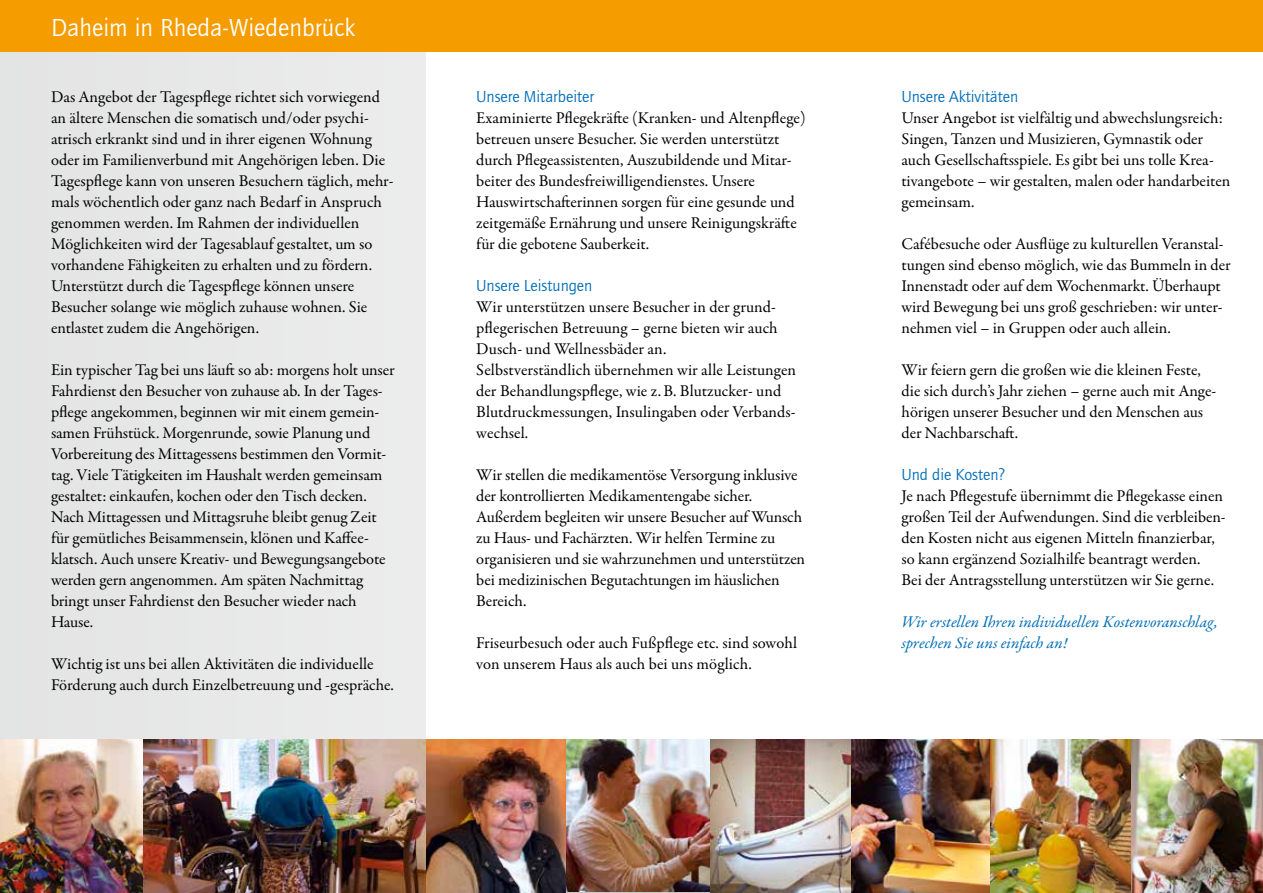
<style>
.page{position:relative;width:1263px;height:893px;background:#fff}
.page>*{position:absolute;margin:0;border:0;box-sizing:border-box;transform-origin:0 0}
.t1{font:25.5px "Quay Sans";color:#fff}
.t2{font:16.5px/21px "Garamond Premr Pro";letter-spacing:-.005em;color:#000}
.t3{font:italic 16.5px/21px "Garamond Premr Pro";color:#006eb7}
.t4{font:16.5px "Quay Sans";color:#006eb7}
</style>
<div class="page">
<img style="left:850px;top:740px;width:141px;height:153px">
<img style="left:566px;top:740px;width:144px;height:153px">
<img style="left:426px;top:740px;width:140px;height:153px">
<img style="left:710px;top:740px;width:140px;height:153px">
<div style="left:0;top:0;width:425px;height:893px;background:#e8e8e8"></div>
<img style="left:991px;top:740px;width:140px;height:153px">
<img style="left:1131px;top:740px;width:132px;height:153px">
<img style="left:142px;top:740px;width:284px;height:153px">
<img style="left:0;top:740px;width:142px;height:153px">
<div style="left:0;top:0;width:1263px;height:51px;background:#f59c00"></div>
<h1 class="t1" style="left:51px;top:14px;width:306px">Daheim in Rheda-Wiedenbrück</h1>
<p class="t2" style="left:51px;top:87px;width:344px">Das Angebot der Tagespflege richtet sich vorwiegend an ältere Menschen die somatisch und/oder psychi&shy;atrisch erkrankt sind und in ihrer eigenen Wohnung oder im Familienverbund mit Angehörigen leben. Die Tagespflege kann von unseren Besuchern täglich, mehr&shy;mals wöchentlich oder ganz nach Bedarf in Anspruch genommen werden. Im Rahmen der individuellen Möglichkeiten wird der Tagesablauf gestaltet, um so vorhandene Fähigkeiten zu erhalten und zu fördern.<br>Unterstützt durch die Tagespflege können unsere Besucher solange wie möglich zuhause wohnen. Sie entlastet zudem die Angehörigen.</p>
<p class="t2" style="left:51px;top:360px;width:345px">Ein typischer Tag bei uns läuft so ab: morgens holt unser Fahrdienst den Besucher von zuhause ab. In der Tages&shy;pflege angekommen, beginnen wir mit einem gemein&shy;samen Frühstück. Morgenrunde, sowie Planung und Vorbereitung des Mittagessens bestimmen den Vormit&shy;tag. Viele Tätigkeiten im Haushalt werden gemeinsam gestaltet: einkaufen, kochen oder den Tisch decken.<br>Nach Mittagessen und Mittagsruhe bleibt genug Zeit für gemütliches Beisammensein, klönen und Kaffee&shy;klatsch. Auch unsere Kreativ- und Bewegungsangebote werden gern angenommen. Am späten Nachmittag bringt unser Fahrdienst den Besucher wieder nach Hause.</p>
<p class="t2" style="left:51px;top:654px;width:344px">Wichtig ist uns bei allen Aktivitäten die individuelle<br>Förderung auch durch Einzelbetreuung und -gespräche.</p>
<p class="t4" style="left:476px;top:88px;width:119px">Unsere Mitarbeiter</p>
<p class="t2" style="left:476px;top:108px;width:331px">Examinierte Pflegekräfte (Kranken- und Altenpflege) betreuen unsere Besucher. Sie werden unterstützt durch Pflegeassistenten, Auszubildende und Mitar&shy;beiter des Bundesfreiwilligendienstes. Unsere Hauswirtschafterinnen sorgen für eine gesunde und zeitgemäße Ernährung und unsere Reinigungskräfte für die gebotene Sauberkeit.</p>
<p class="t4" style="left:476px;top:277px;width:118px">Unsere Leistungen</p>
<p class="t2" style="left:476px;top:297px;width:321px">Wir unterstützen unsere Besucher in der grund&shy;pflegerischen Betreuung – gerne bieten wir auch Dusch- und Wellnessbäder an.<br>Selbstverständlich übernehmen wir alle Leistungen der Behandlungspflege, wie z.B. Blutzucker- und Blutdruckmessungen, Insulingaben oder Verbands&shy;wechsel.</p>
<p class="t2" style="left:476px;top:465px;width:330px">Wir stellen die medikamentöse Versorgung inklusive der kontrollierten Medikamentengabe sicher.<br>Außerdem begleiten wir unsere Besucher auf Wunsch zu Haus- und Fachärzten. Wir helfen Termine zu organisieren und sie wahrzunehmen und unterstützen bei medizinischen Begutachtungen im häuslichen Bereich.</p>
<p class="t2" style="left:476px;top:633px;width:322px">Friseurbesuch oder auch Fußpflege etc. sind sowohl von unserem Haus als auch bei uns möglich.</p>
<p class="t4" style="left:901px;top:88px;width:118px">Unsere Aktivitäten</p>
<p class="t2" style="left:901px;top:108px;width:330px">Unser Angebot ist vielfältig und abwechslungsreich:<br>Singen, Tanzen und Musizieren, Gymnastik oder auch Gesellschaftsspiele. Es gibt bei uns tolle Krea&shy;tivangebote – wir gestalten, malen oder handarbeiten gemeinsam.</p>
<p class="t2" style="left:901px;top:234px;width:331px">Cafébesuche oder Ausflüge zu kulturellen Veranstal&shy;tungen sind ebenso möglich, wie das Bummeln in der Innenstadt oder auf dem Wochenmarkt. Überhaupt wird Bewegung bei uns groß geschrieben: wir unter&shy;nehmen viel – in Gruppen oder auch allein.</p>
<p class="t2" style="left:901px;top:360px;width:315px">Wir feiern gern die großen wie die kleinen Feste, die sich durch’s Jahr ziehen – gerne auch mit Ange&shy;hörigen unserer Besucher und den Menschen aus der Nachbarschaft.</p>
<p class="t4" style="left:901px;top:466px;width:105px">Und die Kosten?</p>
<p class="t2" style="left:901px;top:486px;width:326px">Je nach Pflegestufe übernimmt die Pflegekasse einen großen Teil der Aufwendungen. Sind die verbleiben&shy;den Kosten nicht aus eigenen Mitteln finanzierbar, so kann ergänzend Sozialhilfe beantragt werden.<br>Bei der Antragsstellung unterstützen wir Sie gerne.</p>
<p class="t3" style="left:901px;top:612px;width:318px">Wir erstellen Ihren individuellen Kostenvoranschlag, sprechen Sie uns einfach an!</p>
</div>
